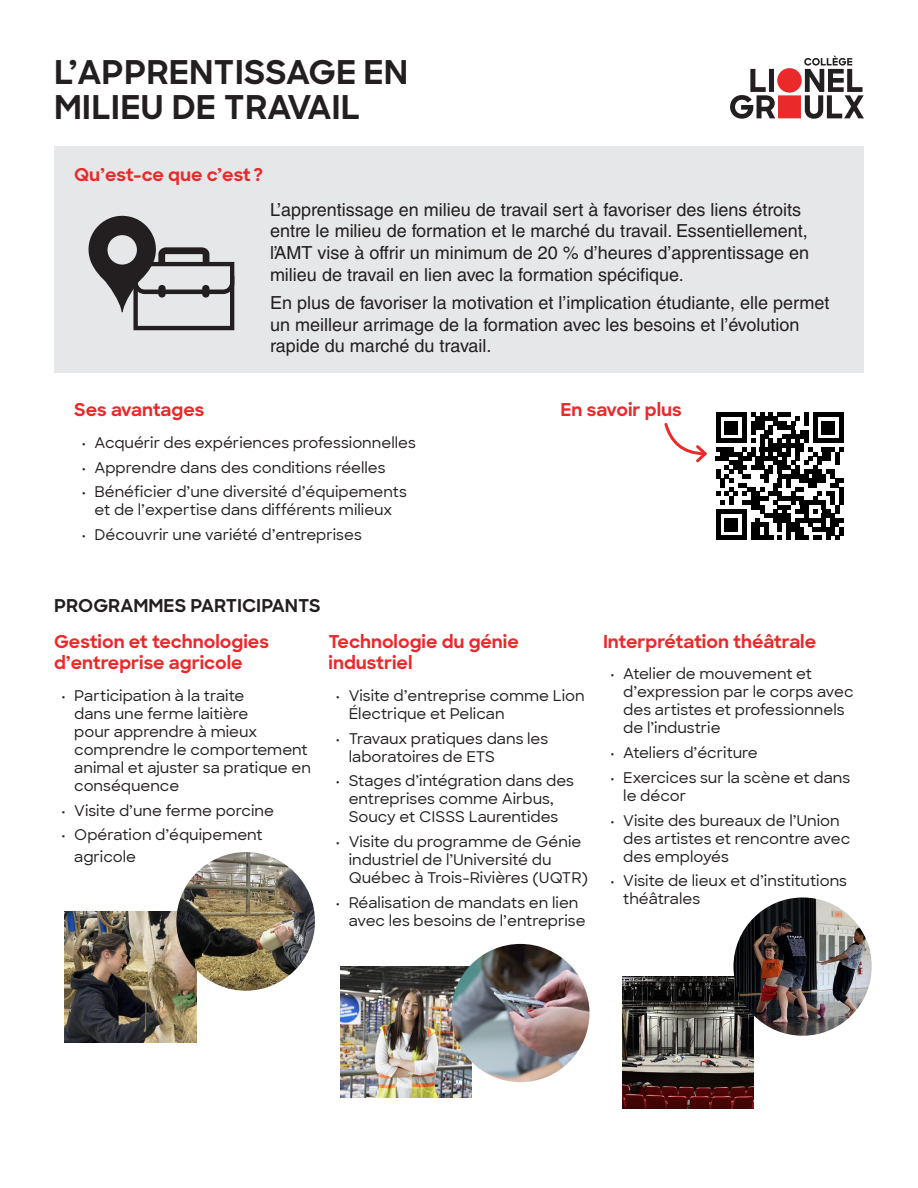
<style>
.page{position:relative;width:918px;height:1188px;background:#fff}
.page>*{position:absolute;margin:0;border:0;box-sizing:border-box;transform-origin:0 0}
.t1{font:700 33.3px/34.5px "Sharp Sans";color:#231f20}
.texte_courant{font:18px/21.6px "Helvetica LT Std";color:#231f20}
.sous-titre{font:700 18px/21.6px "Sharp Sans";color:#e9292a}
.sous-titre-2{font:700 18px "Sharp Sans";color:#231f20}
.t2{font:500 15px/18px "Sharp Sans";color:#231f20}
</style>
<div class="page">
<svg style="left:730px;top:56px;width:134px;height:63px"></svg>
<div style="left:54px;top:146px;width:810px;height:226px;background:#e6e7e9"></div>
<svg style="left:89px;top:216px;width:145px;height:114px"></svg>
<svg style="left:716px;top:412px;width:128px;height:128px"></svg>
<hr style="left:716px;top:536px;width:31px;height:4px;background:#000001">
<div style="left:725px;top:518px;width:13px;height:13px;background:#000001"></div>
<svg style="left:664px;top:423px;width:43px;height:40px"></svg>
<img style="left:623px;top:977px;width:131px;height:131px">
<img style="left:340px;top:967px;width:132px;height:131px">
<img style="left:65px;top:911px;width:131px;height:131px">
<img style="left:734px;top:897px;width:138px;height:139px;border-radius:69px">
<img style="left:451px;top:944px;width:139px;height:138px;border-radius:69px">
<img style="left:176px;top:852px;width:139px;height:139px;border-radius:69px">
<p class="t1" style="left:54px;top:54px;width:356px">L’APPRENTISSAGE EN<br>MILIEU DE TRAVAIL</p>
<p class="sous-titre" style="left:74px;top:163px;width:190px">Qu’est-ce que c’est?</p>
<p class="texte_courant" style="left:270px;top:199px;width:541px">L’apprentissage en milieu de travail sert à favoriser des liens étroits entre le milieu de formation et le marché du travail. Essentiellement, l’AMT vise à offrir un minimum de 20 % d’heures d’apprentissage en milieu de travail en lien avec la formation spécifique.</p>
<p class="texte_courant" style="left:270px;top:292px;width:561px">En plus de favoriser la motivation et l’implication étudiante, elle permet un meilleur arrimage de la formation avec les besoins et l’évolution rapide du marché du travail.</p>
<p class="sous-titre" style="left:74px;top:398px;width:132px">Ses avantages</p>
<p class="t2" style="left:81px;top:433px;width:336px">• Acquérir des expériences professionnelles</p>
<p class="t2" style="left:81px;top:458px;width:306px">• Apprendre dans des conditions réelles</p>
<p class="t2" style="left:81px;top:482px;width:327px;text-align:center">• Bénéficier d’une diversité d’équipements et de l’expertise dans différents milieux</p>
<p class="t2" style="left:81px;top:525px;width:282px">• Découvrir une variété d’entreprises</p>
<p class="sous-titre" style="left:561px;top:398px;width:123px">En savoir plus</p>
<p class="sous-titre-2" style="left:54px;top:592px;width:268px">PROGRAMMES PARTICIPANTS</p>
<p class="sous-titre" style="left:54px;top:630px;width:216px">Gestion et technologies d’entreprise agricole</p>
<p class="t2" style="left:74px;top:686px;width:238px;text-indent:-14px">• Participation à la traite<br>dans une ferme laitière<br>pour apprendre à mieux comprendre le comportement animal et ajuster sa pratique en conséquence</p>
<p class="t2" style="left:61px;top:801px;width:215px">• Visite d’une ferme porcine</p>
<p class="t2" style="left:74px;top:823px;width:190px;line-height:21.6px;text-indent:-14px">• Opération d’équipement agricole</p>
<p class="sous-titre" style="left:328px;top:630px;width:192px">Technologie du génie industriel</p>
<p class="t2" style="left:349px;top:686px;width:238px;text-indent:-14px">• Visite d’entreprise comme Lion<br>Électrique et Pelican</p>
<p class="t2" style="left:349px;top:729px;width:201px;text-indent:-14px">• Travaux pratiques dans les laboratoires de ETS</p>
<p class="t2" style="left:335px;top:771px;width:240px;text-align:center">• Stages d’intégration dans des entreprises comme Airbus,<br>Soucy et CISSS Laurentides</p>
<p class="t2" style="left:349px;top:832px;width:241px;text-indent:-14px">• Visite du programme de Génie industriel de l’Université du<br>Québec à Trois-Rivières (UQTR)</p>
<p class="t2" style="left:349px;top:893px;width:238px;text-indent:-14px">• Réalisation de mandats en lien avec les besoins de l’entreprise</p>
<p class="sous-titre" style="left:603px;top:630px;width:215px">Interprétation théâtrale</p>
<p class="t2" style="left:623px;top:664px;width:232px;text-indent:-14px">• Atelier de mouvement et d’expression par le corps avec des artistes et professionnels de l’industrie</p>
<p class="t2" style="left:610px;top:743px;width:149px">• Ateliers d’écriture</p>
<p class="t2" style="left:623px;top:768px;width:229px;text-indent:-14px">• Exercices sur la scène et dans le décor</p>
<p class="t2" style="left:623px;top:810px;width:228px;text-indent:-14px">• Visite des bureaux de l’Union des artistes et rencontre avec des employés</p>
<p class="t2" style="left:623px;top:871px;width:225px;text-indent:-14px">• Visite de lieux et d’institutions théâtrales</p>
</div>
